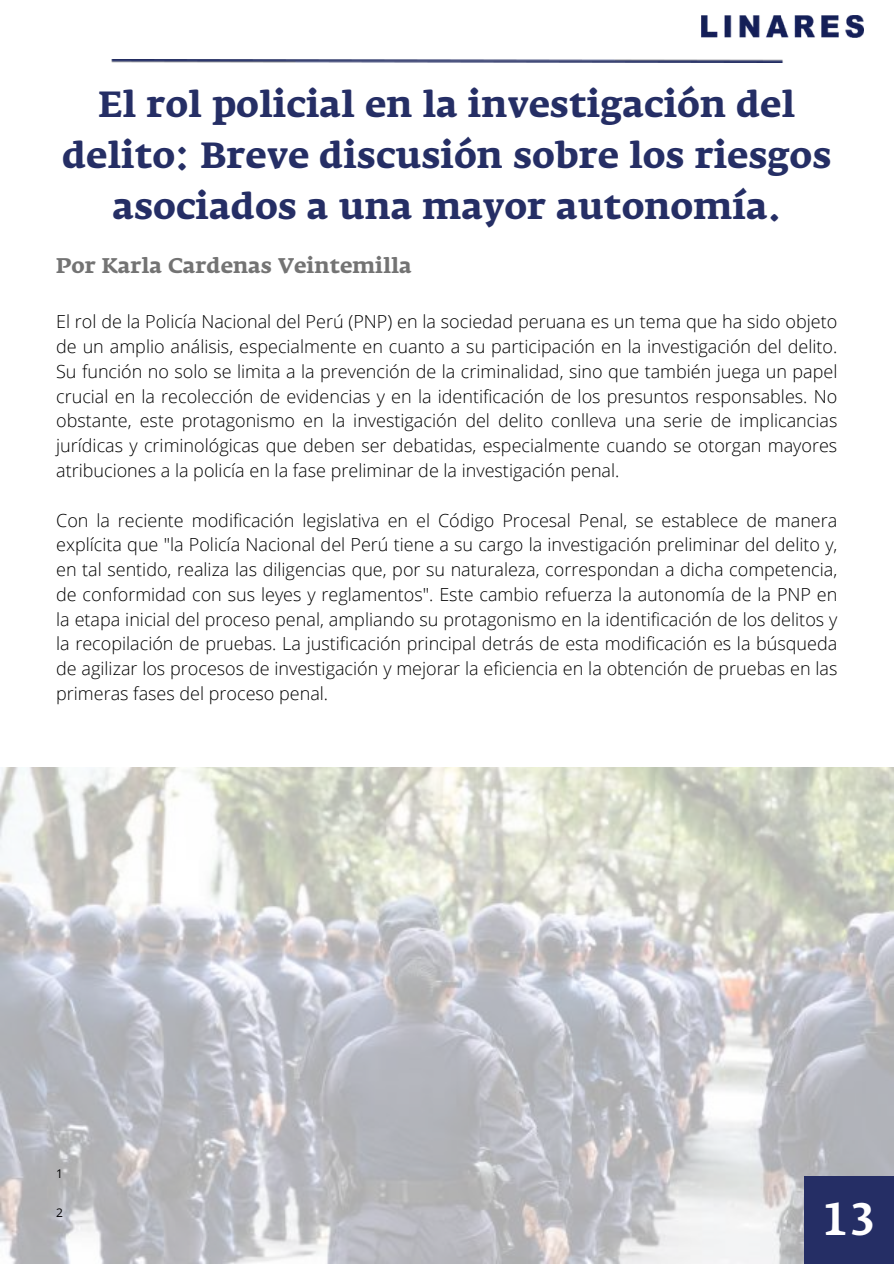
<style>
.page{position:relative;width:894px;height:1264px;background:#fff}
.page>*{position:absolute;margin:0;border:0;box-sizing:border-box;transform-origin:0 0}
.t1{font:45px "Fedra Serif A Medium TF";color:#fff}
.t2{font:700 36px/50.7px "Fedra Serif A";color:#252e65;text-align:center}
.t3{font:700 21px "Fedra Serif A";color:#737373}
.t4{font:300 18px/24.8px "Open Sans";color:#000;text-align:justify}
.t5{font:12px "Open Sans";color:#000}
</style>
<div class="page">
<img style="left:111px;top:60px;width:672px;height:2px">
<img style="left:701px;top:16px;width:162px;height:21px">
<img style="left:0;top:767px;width:893px;height:496px">
<div style="left:804px;top:1176px;width:89px;height:87px;background:#252e65"></div>
<h2 class="t2" style="left:62px;top:79px;width:770px">El rol policial en la investigación del delito: Breve discusión sobre los riesgos asociados a una mayor autonomía.</h2>
<p class="t3" style="left:56px;top:253px;width:357px">Por Karla Cardenas Veintemilla</p>
<p class="t4" style="left:56px;top:309px;width:782px">El rol de la Policía Nacional del Perú (PNP) en la sociedad peruana es un tema que ha sido objeto de un amplio análisis, especialmente en cuanto a su participación en la investigación del delito.<br>Su función no solo se limita a la prevención de la criminalidad, sino que también juega un papel crucial en la recolección de evidencias y en la identificación de los presuntos responsables. No obstante, este protagonismo en la investigación del delito conlleva una serie de implicancias jurídicas y criminológicas que deben ser debatidas, especialmente cuando se otorgan mayores atribuciones a la policía en la fase preliminar de la investigación penal.</p>
<p class="t4" style="left:56px;top:507px;width:782px">Con la reciente modificación legislativa en el Código Procesal Penal, se establece de manera explícita que "la Policía Nacional del Perú tiene a su cargo la investigación preliminar del delito y, en tal sentido, realiza las diligencias que, por su naturaleza, correspondan a dicha competencia, de conformidad con sus leyes y reglamentos". Este cambio refuerza la autonomía de la PNP en la etapa inicial del proceso penal, ampliando su protagonismo en la identificación de los delitos y la recopilación de pruebas. La justificación principal detrás de esta modificación es la búsqueda de agilizar los procesos de investigación y mejorar la eficiencia en la obtención de pruebas en las primeras fases del proceso penal.</p>
<p class="t5" style="left:56px;top:1165px;width:8px">1</p>
<p class="t5" style="left:56px;top:1204px;width:8px">2</p>
<h1 class="t1" style="left:821px;top:1193px;width:55px">13</h1>
</div>
